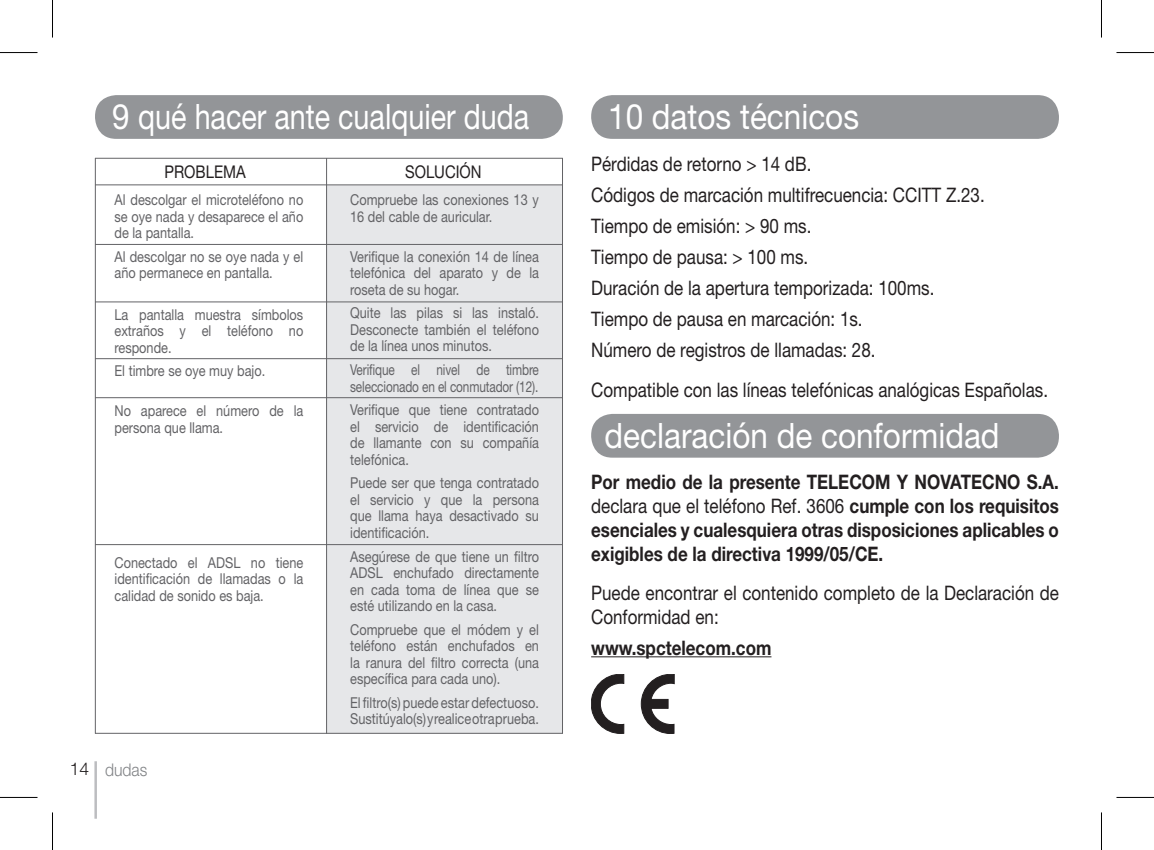
<style>
.page{position:relative;width:1154px;height:850px;background:#fff}
.page>*{position:absolute;margin:0;border:0;box-sizing:border-box;transform-origin:0 0}
.t1{font:35px "Helvetica Neue LT Std";color:#fff;scale:.9 1}
.t2{font:20px/31px "Helvetica Neue LT Std";color:#231f20;scale:.85 1}
.t3{font:700 20px/24px "Helvetica Neue LT Std";color:#231f20;text-align:justify;scale:.85 1}
.t4{font:17.5px "Helvetica Neue LT Std";color:#231f20;scale:.85 1}
.t5{font:300 17.5px "Helvetica Neue LT Std";color:#808285;scale:.9 1}
.t6{font:15px/16.5px "Helvetica Neue LT Std";color:#636366;text-align:justify;scale:.85 1}
.t7{font:15px/16.5px "Helvetica Neue LT Std";color:#636366;scale:.79 1}
.s1{font-weight:400}
.s2{color:#231f20}
</style>
<div class="page">
<hr style="left:94px;top:760px;width:3px;height:58px;background:#bcbdc0">
<div style="left:95px;top:95px;width:468px;height:44px;background:#939598;border-radius:21px"></div>
<hr style="left:591px;top:656px;width:180px;height:1px;background:#231f20">
<div style="left:591px;top:95px;width:468px;height:44px;background:#939598;border-radius:21px"></div>
<div style="left:591px;top:413px;width:468px;height:44px;background:#939598;border-radius:21px"></div>
<div style="left:326px;top:185px;width:237px;height:548px;background:#e6e7e9"></div>
<hr style="left:95px;top:158px;width:468px;height:1px;background:#636366">
<hr style="left:95px;top:184px;width:468px;height:1px;background:#636366">
<hr style="left:326px;top:158px;width:1px;height:575px;background:#636366">
<hr style="left:95px;top:158px;width:1px;height:575px;background:#636366">
<hr style="left:562px;top:158px;width:1px;height:575px;background:#636366">
<hr style="left:95px;top:732px;width:468px;height:1px;background:#636366">
<hr style="left:95px;top:244px;width:468px;height:1px;background:#636366">
<hr style="left:95px;top:301px;width:468px;height:1px;background:#636366">
<hr style="left:95px;top:358px;width:468px;height:1px;background:#636366">
<hr style="left:95px;top:397px;width:468px;height:1px;background:#636366">
<hr style="left:95px;top:544px;width:468px;height:1px;background:#636366">
<svg style="left:641px;top:674px;width:33px;height:59px"></svg>
<svg style="left:591px;top:674px;width:33px;height:59px"></svg>
<hr style="left:0;top:52px;width:38px;height:1px;background:#000">
<hr style="left:1116px;top:52px;width:38px;height:1px;background:#000">
<hr style="left:0;top:796px;width:38px;height:1px;background:#000">
<hr style="left:1116px;top:796px;width:38px;height:1px;background:#000">
<hr style="left:52px;top:0;width:1px;height:38px;background:#000">
<hr style="left:52px;top:812px;width:1px;height:37px;background:#000">
<hr style="left:1101px;top:0;width:1px;height:38px;background:#000">
<hr style="left:1101px;top:812px;width:1px;height:37px;background:#000">
<h1 class="t1" style="left:112px;top:96px;width:465px">9 qué hacer ante cualquier duda</h1>
<h1 class="t1" style="left:608px;top:96px;width:280px">10 datos técnicos</h1>
<p class="t2" style="left:591px;top:148px;width:465px">Pérdidas de retorno &gt; 14 dB.<br>Códigos de marcación multifrecuencia: CCITT Z.23.<br>Tiempo de emisión: &gt; 90 ms.<br>Tiempo de pausa: &gt; 100 ms.<br>Duración de la apertura temporizada: 100ms.<br>Tiempo de pausa en marcación: 1s.<br>Número de registros de llamadas: 28.</p>
<h2 class="t2" style="left:591px;top:373px;width:539px">Compatible con las líneas telefónicas analógicas Españolas.</h2>
<h1 class="t1" style="left:605px;top:414px;width:440px">declaración de conformidad</h1>
<h2 class="t3" style="left:591px;top:469px;width:552px">Por medio de la presente TELECOM Y NOVATECNO S.A. <span class="s1">declara que el teléfono Ref. 3606</span> cumple con los requisitos esenciales y cualesquiera otras disposiciones aplicables o exigibles de la directiva 1999/05/CE.</h2>
<h2 class="t2" style="left:591px;top:580px;width:552px;line-height:24px">Puede encontrar el contenido completo de la Declaración de<br>Conformidad en:</h2>
<h2 class="t3" style="left:591px;top:635px;width:214px">www.spctelecom.com</h2>
<p class="t4" style="left:164px;top:161px;width:97px">PROBLEMA</p>
<p class="t4" style="left:405px;top:161px;width:92px">SOLUCIÓN</p>
<p class="t6" style="left:350px;top:191px;width:224px">Compruebe las conexiones 13 y<br>16 del cable de auricular.</p>
<p class="t6" style="left:350px;top:248px;width:224px">Verifique la conexión 14 de línea telefónica del aparato y de la roseta de su hogar.</p>
<p class="t6" style="left:350px;top:304px;width:224px">Quite las pilas si las instaló.<br>Desconecte también el teléfono de la línea unos minutos.</p>
<p class="t7" style="left:350px;top:361px;width:240px">Verifique el nivel de timbre seleccionado en el conmutador (12).</p>
<p class="t6" style="left:350px;top:401px;width:224px">Verifique que tiene contratado el servicio de identificación de llamante con su compañía telefónica.</p>
<p class="t6" style="left:350px;top:474px;width:224px">Puede ser que tenga contratado el servicio y que la persona que llama haya desactivado su identificación.</p>
<p class="t6" style="left:350px;top:547px;width:224px">Asegúrese de que tiene un filtro ADSL enchufado directamente en cada toma de línea que se esté utilizando en la casa.</p>
<p class="t6" style="left:350px;top:620px;width:224px">Compruebe que el módem y el teléfono están enchufados en la ranura del filtro correcta (una específica para cada uno).</p>
<p class="t6" style="left:350px;top:693px;width:224px">El filtro(s) puede estar defectuoso.<br>Sustitúyalo(s) y realice otra prueba.</p>
<p class="t6" style="left:115px;top:191px;width:224px">Al descolgar el microteléfono no se oye nada y desaparece el año de la pantalla.</p>
<p class="t6" style="left:115px;top:248px;width:224px">Al descolgar no se oye nada y el año permanece en pantalla.</p>
<p class="t6" style="left:115px;top:306px;width:224px">La pantalla muestra símbolos extraños y el teléfono no responde.</p>
<p class="t6" style="left:115px;top:362px;width:179px">El timbre se oye muy bajo.</p>
<p class="t6" style="left:115px;top:402px;width:224px">No aparece el número de la persona que llama.</p>
<p class="t6" style="left:115px;top:553px;width:224px">Conectado el ADSL no tiene identificación de llamadas o la calidad de sonido es baja.</p>
<p class="t5" style="left:70px;top:758px;width:88px"><span class="s2">14</span> dudas</p>
</div>
